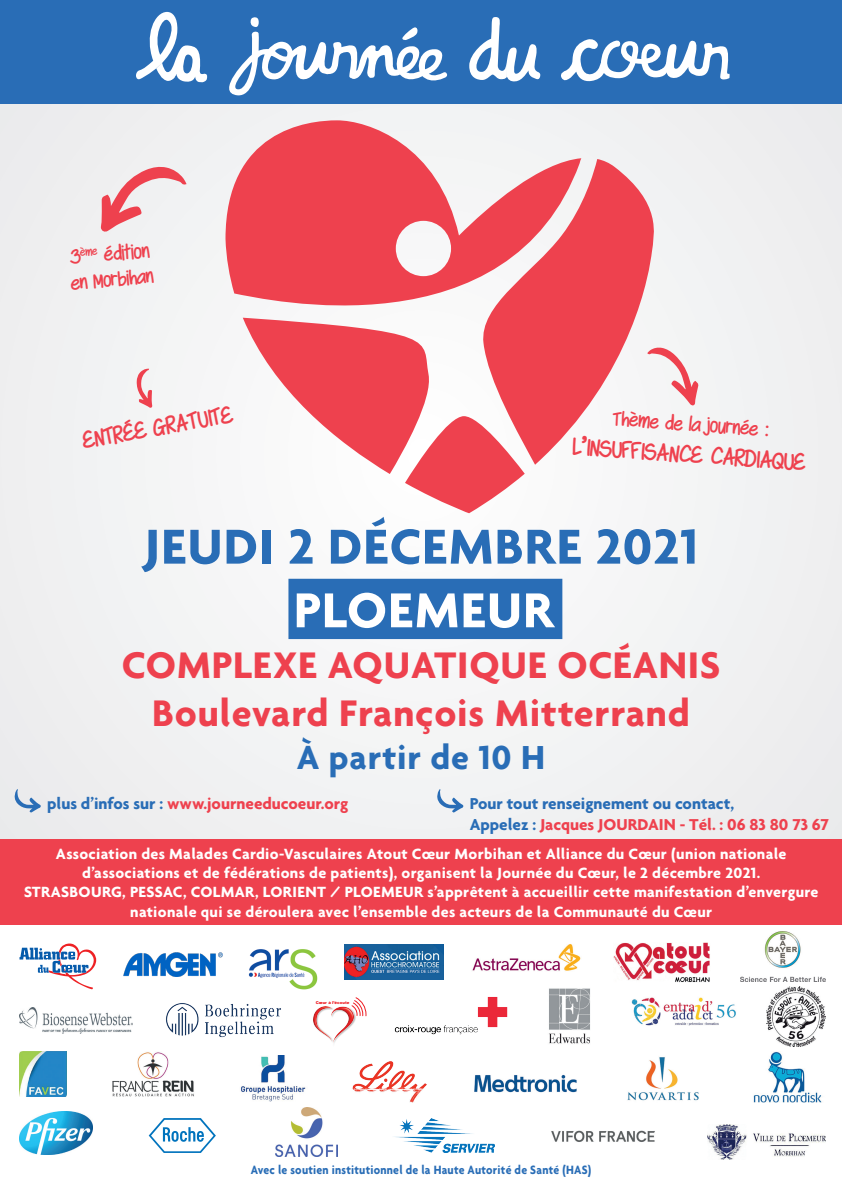
<style>
.page{position:relative;width:842px;height:1191px;background:#fff}
.page>*{position:absolute;margin:0;border:0;box-sizing:border-box;transform-origin:0 0}
.t1{font:700 53px "Agenda";letter-spacing:.02em;color:#296db6}
.t2{font:700 53px "Agenda";letter-spacing:.02em;color:#fff}
.t3{font:700 40px/48px "Agenda";letter-spacing:.02em;color:#ee414e;text-align:center}
.t4{font:700 36px "Agenda";letter-spacing:.02em;color:#296db6}
.t5{font:700 26px "Swagger";color:#ee414e}
.t6{font:700 21.2px/25.4px "Swagger";color:#ee414e}
.t7{font:700 17.1px/20.5px "Agenda";color:#296db6}
.t8{font:700 17.1px "Agenda";color:#ee414e}
.t9{font:700 16px/19.2px "Agenda";letter-spacing:.02em;color:#fff;text-align:center}
.t10{font:700 13px "Agenda";letter-spacing:.02em;color:#296db6;scale:.9 1}
.t11{font:900 3.9px "Arial";color:#ee1d23}
.s1{color:#296db6}
.s2{color:#ee414e}
</style>
<div class="page">
<div style="left:0;top:0;width:842px;height:921px;background:#f1f2f3"></div>
<div style="left:0;top:0;width:842px;height:103px;background:#296db6"></div>
<svg style="left:662px;top:348px;width:36px;height:58px"></svg>
<svg style="left:101px;top:166px;width:86px;height:66px"></svg>
<svg style="left:225px;top:120px;width:356px;height:198px;fill:#ee414e"></svg>
<svg style="left:243px;top:318px;width:282px;height:195px"></svg>
<svg style="left:479px;top:159px;width:183px;height:306px;fill:#ee414e"></svg>
<svg style="left:136px;top:369px;width:16px;height:39px"></svg>
<svg style="left:14px;top:789px;width:27px;height:23px"></svg>
<svg style="left:437px;top:789px;width:27px;height:23px"></svg>
<svg style="left:20px;top:943px;width:76px;height:46px"></svg>
<img style="left:123px;top:952px;width:99px;height:24px">
<img style="left:249px;top:949px;width:69px;height:40px">
<img style="left:344px;top:944px;width:99px;height:35px">
<img style="left:472px;top:944px;width:109px;height:27px">
<img style="left:613px;top:942px;width:97px;height:40px">
<img style="left:741px;top:932px;width:85px;height:49px">
<img style="left:19px;top:1007px;width:113px;height:26px">
<img style="left:166px;top:1003px;width:115px;height:35px">
<img style="left:313px;top:1006px;width:41px;height:37px">
<svg style="left:351px;top:997px;width:16px;height:19px"></svg>
<img style="left:394px;top:997px;width:114px;height:37px">
<img style="left:549px;top:988px;width:41px;height:56px">
<img style="left:631px;top:997px;width:105px;height:29px">
<img style="left:767px;top:987px;width:59px;height:59px">
<img style="left:19px;top:1051px;width:47px;height:46px">
<img style="left:112px;top:1052px;width:82px;height:44px">
<img style="left:241px;top:1055px;width:65px;height:47px">
<img style="left:352px;top:1061px;width:75px;height:42px">
<img style="left:474px;top:1074px;width:103px;height:19px">
<img style="left:627px;top:1057px;width:72px;height:44px">
<img style="left:753px;top:1051px;width:69px;height:52px">
<img style="left:19px;top:1111px;width:74px;height:43px">
<svg style="left:149px;top:1118px;width:67px;height:35px"></svg>
<img style="left:276px;top:1107px;width:62px;height:49px">
<img style="left:394px;top:1119px;width:101px;height:33px">
<img style="left:551px;top:1130px;width:104px;height:12px">
<img style="left:707px;top:1124px;width:119px;height:35px">
<div style="left:0;top:839px;width:842px;height:85px;background:#ee414e"></div>
<div style="left:288px;top:579px;width:274px;height:60px;background:#296db6"></div>
<svg style="left:469px;top:17px;width:72px;height:65px"></svg>
<svg style="left:561px;top:39px;width:169px;height:43px"></svg>
<svg style="left:136px;top:12px;width:312px;height:84px"></svg>
<h3 class="t6" style="left:67px;top:245px;width:84px;rotate:-5deg">3<sup>ème</sup> édition en Morbihan</h3>
<h3 class="t5" style="left:80px;top:427px;width:154px;rotate:-10deg">ENTRÉE GRATUITE</h3>
<h3 class="t6" style="left:614px;top:406px;width:157px;rotate:4deg">Thème de la journée :</h3>
<h3 class="t5" style="left:572px;top:432px;width:236px;rotate:4deg">L’INSUFFISANCE CARDIAQUE</h3>
<h1 class="t1" style="left:144px;top:514px;width:556px">JEUDI 2 DÉCEMBRE 2021</h1>
<h1 class="t2" style="left:294px;top:578px;width:262px">PLOEMEUR</h1>
<h2 class="t3" style="left:122px;top:640px;width:600px">COMPLEXE AQUATIQUE OCÉANIS<br>Boulevard François Mitterrand</h2>
<h3 class="t4" style="left:297px;top:735px;width:250px">À partir de 10 H</h3>
<p class="t8" style="left:47px;top:793px;width:303px"><span class="s1">plus d’infos sur :</span> www.journeeducoeur.org</p>
<p class="t7" style="left:470px;top:793px;width:360px">Pour tout renseignement ou contact,<br>Appelez : <span class="s2">Jacques JOURDAIN - Tél. : 06 83 80 73 67</span></p>
<p class="t9" style="left:24px;top:844px;width:796px">Association des Malades Cardio-Vasculaires Atout Cœur Morbihan et Alliance du Cœur (union nationale d’associations et de fédérations de patients), organisent la Journée du Cœur, le 2 décembre 2021.<br>STRASBOURG, PESSAC, COLMAR, LORIENT / PLOEMEUR s’apprêtent à accueillir cette manifestation d’envergure nationale qui se déroulera avec l’ensemble des acteurs de la Communauté du Cœur</p>
<p class="t11" style="left:316px;top:1000px;width:35px">Cœur à l’écoute</p>
<p class="t10" style="left:251px;top:1161px;width:380px">Avec le soutien institutionnel de la Haute Autorité de Santé (HAS)</p>
</div>
